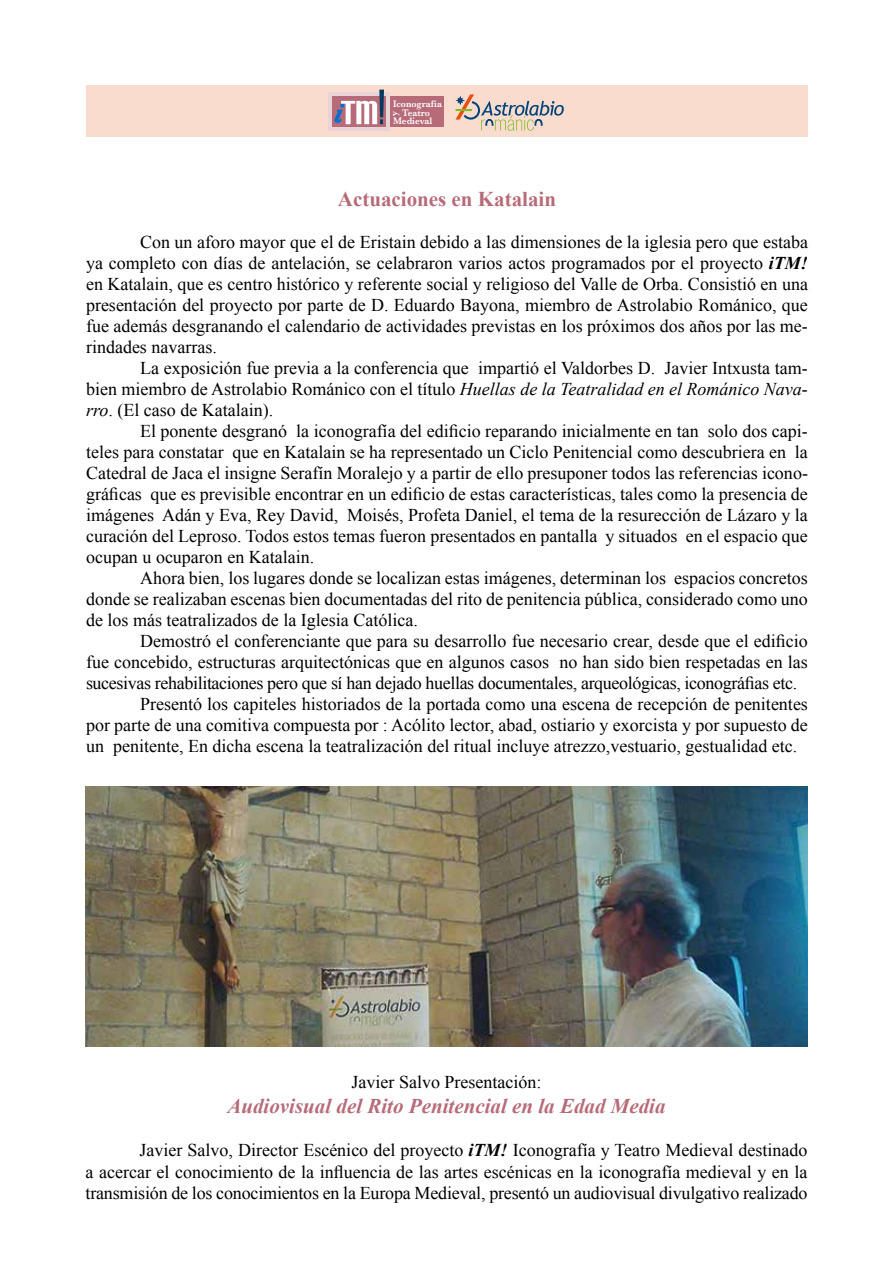
<style>
.page{position:relative;width:893px;height:1263px;background:#fff}
.page>*{position:absolute;margin:0;border:0;box-sizing:border-box;transform-origin:0 0}
.t1{font:italic 700 21px "Times New Roman";color:#b76b79}
.t2{font:700 21px "Times New Roman";color:#b76b79}
.t3{font:18px/21px "Times New Roman";color:#000;text-align:justify}
.t4{font:18px "Times New Roman";letter-spacing:-.02em;color:#000}
.t5{font:600 9.75px "Baskerville";color:#fff;scale:.94 1}
.s1{font-weight:700;font-style:italic}
.s2{font-style:italic}
</style>
<div class="page">
<div style="left:86px;top:86px;width:722px;height:51px;background:#fadccf"></div>
<div style="left:388px;top:96px;width:56px;height:31px;background:#b76b79"></div>
<div style="left:328px;top:92px;width:62px;height:39px;background:#e9d3d7"></div>
<svg style="left:332px;top:96px;width:54px;height:31px"></svg>
<svg style="left:333px;top:90px;width:51px;height:34px"></svg>
<svg style="left:455px;top:94px;width:109px;height:37px"></svg>
<img style="left:86px;top:787px;width:721px;height:259px">
<p class="t5" style="left:393px;top:97px;width:54px">Iconografía</p>
<p class="t5" style="left:402px;top:106px;width:31px">Teatro</p>
<p class="t5" style="left:393px;top:114px;width:43px">Medieval</p>
<p class="t5" style="left:387px;top:116px;width:7px;rotate:-90deg">y</p>
<p class="t2" style="left:338px;top:184px;width:220px">Actuaciones en Katalain</p>
<p class="t3" style="left:86px;top:231px;width:723px;text-indent:54px">Con un aforo mayor que el de Eristain debido a las dimensiones de la iglesia pero que estaba ya completo con días de antelación, se celabraron varios actos programados por el proyecto <span class="s1">iTM! </span>en Katalain, que es centro histórico y referente social y religioso del Valle de Orba. Consistió en una presentación del proyecto por parte de D. Eduardo Bayona, miembro de Astrolabio Románico, que fue además desgranando el calendario de actividades previstas en los próximos dos años por las me&shy;rindades navarras.</p>
<p class="t3" style="left:86px;top:357px;width:723px;text-indent:54px">La exposición fue previa a la conferencia que impartió el Valdorbes D. Javier Intxusta tam&shy;bien miembro de Astrolabio Románico con el título <span class="s2">Huellas de la Teatralidad en el Románico Nava&shy;rro</span>. (El caso de Katalain).</p>
<p class="t3" style="left:86px;top:420px;width:723px;text-indent:54px">El ponente desgranó la iconografía del edificio reparando inicialmente en tan solo dos capi&shy;teles para constatar que en Katalain se ha representado un Ciclo Penitencial como descubriera en la Catedral de Jaca el insigne Serafín Moralejo y a partir de ello presuponer todos las referencias icono&shy;gráficas que es previsible encontrar en un edificio de estas características, tales como la presencia de imágenes Adán y Eva, Rey David, Moisés, Profeta Daniel, el tema de la resurección de Lázaro y la curación del Leproso. Todos estos temas fueron presentados en pantalla y situados en el espacio que ocupan u ocuparon en Katalain.</p>
<p class="t3" style="left:86px;top:567px;width:723px;text-indent:54px">Ahora bien, los lugares donde se localizan estas imágenes, determinan los espacios concretos donde se realizaban escenas bien documentadas del rito de penitencia pública, considerado como uno de los más teatralizados de la Iglesia Católica.</p>
<p class="t3" style="left:140px;top:630px;width:669px">Demostró el conferenciante que para su desarrollo fue necesario crear, desde que el edificio</p>
<p class="t3" style="left:86px;top:651px;width:723px">fue concebido, estructuras arquitectónicas que en algunos casos no han sido bien respetadas en las</p>
<p class="t4" style="left:86px;top:671px;width:713px">sucesivas rehabilitaciones pero que sí han dejado huellas documentales, arqueológicas, iconográfias etc.</p>
<p class="t3" style="left:140px;top:693px;width:669px">Presentó los capiteles historiados de la portada como una escena de recepción de penitentes</p>
<p class="t3" style="left:86px;top:714px;width:723px">por parte de una comitiva compuesta por : Acólito lector, abad, ostiario y exorcista y por supuesto de</p>
<p class="t3" style="left:86px;top:735px;width:713px">un penitente, En dicha escena la teatralización del ritual incluye atrezzo,vestuario, gestualidad etc.</p>
<p class="t3" style="left:351px;top:1071px;width:191px">Javier Salvo Presentación:</p>
<p class="t1" style="left:227px;top:1091px;width:440px">Audiovisual del Rito Penitencial en la Edad Media</p>
<p class="t3" style="left:86px;top:1139px;width:724px;line-height:21.6px;text-indent:54px">Javier Salvo, Director Escénico del proyecto <span class="s1">iTM!</span> Iconografía y Teatro Medieval destinado a acercar el conocimiento de la influencia de las artes escénicas en la iconografía medieval y en la transmisión de los conocimientos en la Europa Medieval, presentó un audiovisual divulgativo realizado</p>
</div>
